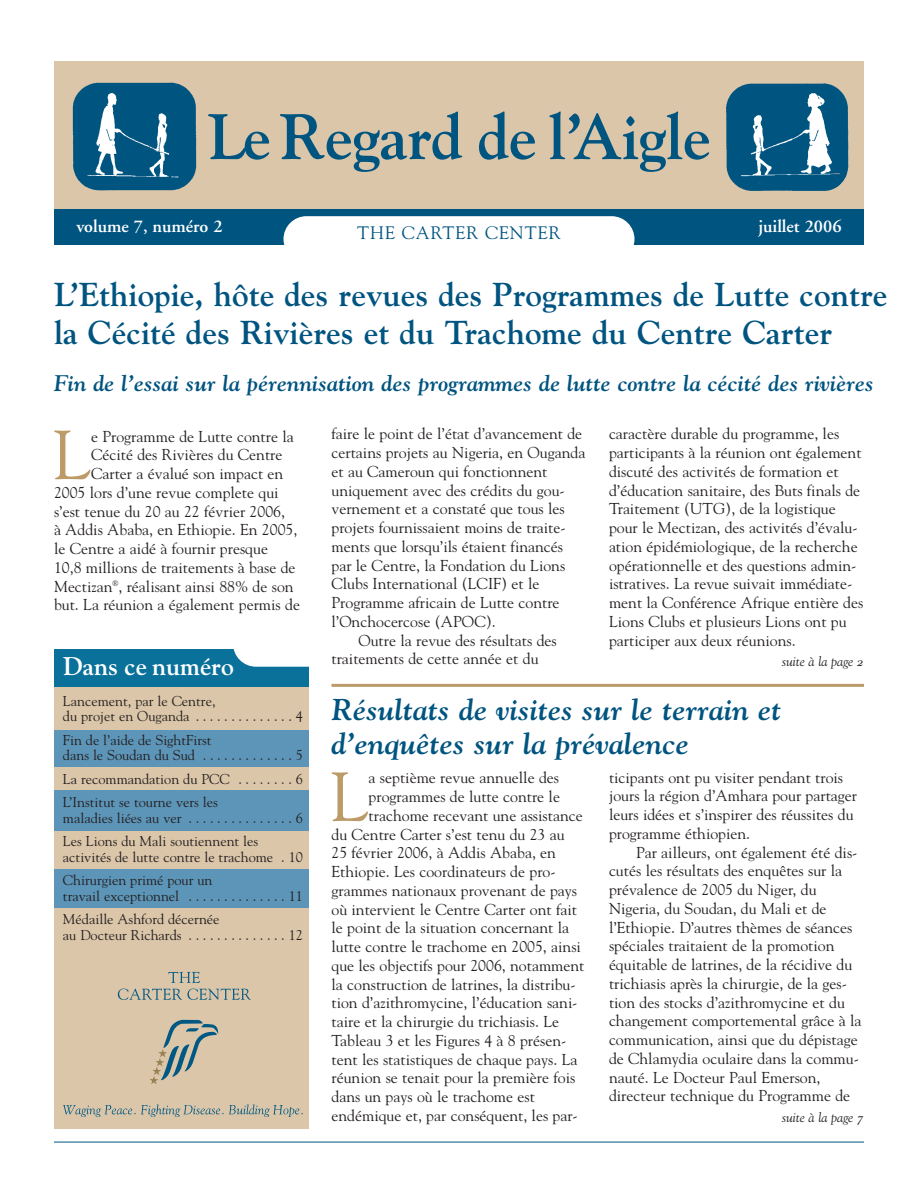
<style>
.page{position:relative;width:918px;height:1188px;background:#fff}
.page>*{position:absolute;margin:0;border:0;box-sizing:border-box;transform-origin:0 0}
.t1{font:69px "Goudy";color:#bc9b69}
.t2{font:63.75px "Goudy Bold Os F";letter-spacing:-.015em;color:#005480}
.t3{font:33px/37.5px "Goudy Bold Os F";color:#005480}
.t4{font:30px/34.5px "Goudy Bold Italic Os F";color:#005480}
.t5{font:25.5px "Goudy Bold Os F";letter-spacing:-.005em;color:#fff}
.t6{font:22.5px "Goudy Bold Italic Os F";color:#005480}
.t7{font:600 18px "Adobe Garamond";color:#fff}
.t8{font:18px "Goudy";letter-spacing:.05em;color:#005480}
.t9{font:15.75px/18.8px "Goudy";color:#231f20}
.t10{font:14.25px/23.2px "Goudy";color:#231f20}
.t11{font:13.5px "Goudy Italic Os F";color:#231f20}
</style>
<div class="page">
<hr style="left:54px;top:1142px;width:810px;height:1px;background:#005480">
<div style="left:54px;top:684px;width:255px;height:444px;background:#dbc6a9"></div>
<svg style="left:150px;top:1020px;width:68px;height:64px"></svg>
<svg style="left:118px;top:972px;width:133px;height:28px"></svg>
<svg style="left:63px;top:1104px;width:240px;height:13px"></svg>
<div style="left:54px;top:730px;width:255px;height:37px;background:#5d95b8"></div>
<div style="left:54px;top:649px;width:255px;height:37px;background:#09719a"></div>
<div style="left:233px;top:621px;width:120px;height:46px;background:#fff;border-radius:23px"></div>
<div style="left:54px;top:790px;width:255px;height:41px;background:#5d95b8"></div>
<div style="left:54px;top:870px;width:255px;height:38px;background:#5d95b8"></div>
<hr style="left:332px;top:684px;width:532px;height:3px;background:#bc9b69">
<div style="left:54px;top:62px;width:810px;height:156px;background:#dbc6a9"></div>
<div style="left:54px;top:209px;width:810px;height:36px;background:#005480"></div>
<div style="left:284px;top:216px;width:350px;height:46px;background:#fff;border-radius:23px"></div>
<img style="left:72px;top:82px;width:125px;height:109px">
<img style="left:726px;top:83px;width:123px;height:108px">
<h2 class="t2" style="left:208px;top:112px;width:505px">LeRegard de l’Aigle</h2>
<p class="t7" style="left:76px;top:219px;width:148px">volume 7, numéro 2</p>
<p class="t7" style="left:758px;top:219px;width:85px">juillet 2006</p>
<p class="t8" style="left:357px;top:222px;width:205px">THE CARTER CENTER</p>
<h3 class="t3" style="left:54px;top:279px;width:835px">L’Ethiopie, hôte des revues des Programmes de Lutte contre la Cécité des Rivières et du Trachome du Centre Carter</h3>
<h3 class="t6" style="left:54px;top:374px;width:822px">Fin de l’essai sur la pérennisation des programmes de lutte contre la cécité des rivières</h3>
<p class="t9" style="left:332px;top:425px;width:252px">faire le point de l’état d’avancement de</p>
<p class="t9" style="left:332px;top:443px;width:255px">certains projets au Nigeria, en Ouganda</p>
<p class="t9" style="left:332px;top:462px;width:217px">et au Cameroun qui fonctionnent</p>
<p class="t9" style="left:332px;top:481px;width:235px">uniquement avec des crédits du gou-</p>
<p class="t9" style="left:332px;top:500px;width:235px">vernement et a constaté que tous les</p>
<p class="t9" style="left:332px;top:518px;width:236px">projets fournissaient moins de traite-</p>
<p class="t9" style="left:332px;top:537px;width:233px">ments que lorsqu’ils étaient financés</p>
<p class="t9" style="left:332px;top:556px;width:235px">par le Centre, la Fondation du Lions</p>
<p class="t9" style="left:332px;top:575px;width:210px">Clubs International (LCIF) et le</p>
<p class="t9" style="left:332px;top:593px;width:230px">Programme africain de Lutte contre</p>
<p class="t9" style="left:332px;top:612px;width:166px">l’Onchocercose (APOC).</p>
<p class="t9" style="left:359px;top:631px;width:200px">Outre la revue des résultats des</p>
<p class="t9" style="left:332px;top:650px;width:209px">traitements de cette année et du</p>
<p class="t9" style="left:609px;top:425px;width:256px">caractère durable du programme, les participants à la réunion ont également discuté des activités de formation et d’éducation sanitaire, des Buts finals de Traitement (UTG), de la logistique pour le Mectizan, des activités d’évalu&shy;ation épidémiologique, de la recherche opérationnelle et des questions admin&shy;istratives. La revue suivait immédiate&shy;ment la Conférence Afrique entière des Lions Clubs et plusieurs Lions ont pu participer aux deux réunions.</p>
<h1 class="t1" style="left:53px;top:415px;width:40px">L</h1>
<p class="t9" style="left:91px;top:427px;width:204px">e Programme de Lutte contre la</p>
<p class="t9" style="left:91px;top:445px;width:193px">Cécité des Rivières du Centre</p>
<p class="t9" style="left:91px;top:464px;width:194px">Carter a évalué son impact en</p>
<p class="t9" style="left:54px;top:483px;width:226px">2005 lors d’une revue complete qui</p>
<p class="t9" style="left:54px;top:502px;width:233px">s’est tenue du 20 au 22 février 2006,</p>
<p class="t9" style="left:54px;top:520px;width:245px">à Addis Ababa, en Ethiopie. En 2005,</p>
<p class="t9" style="left:54px;top:539px;width:216px">le Centre a aidé à fournir presque</p>
<p class="t9" style="left:54px;top:558px;width:243px">10,8 millions de traitements à base de</p>
<p class="t9" style="left:54px;top:577px;width:241px">Mectizan<sup>®</sup>, réalisant ainsi 88% de son</p>
<p class="t9" style="left:54px;top:595px;width:247px">but. La réunion a également permis de</p>
<h3 class="t5" style="left:63px;top:656px;width:172px">Dans ce numéro</h3>
<p class="t11" style="left:782px;top:656px;width:84px">suite à la page 2</p>
<p class="t10" style="left:63px;top:693px;width:242px;line-height:15.8px">Lancement, par le Centre,<br>du projet en Ouganda . . . . . . . . . . . . . . 4</p>
<p class="t10" style="left:63px;top:732px;width:242px;line-height:15.8px">Fin de l’aide de SightFirst<br>dans le Soudan du Sud . . . . . . . . . . . . . 5</p>
<p class="t10" style="left:63px;top:767px;width:242px">La recommandation du PCC . . . . . . . . 6<br>L’Institut se tourne vers les</p>
<p class="t10" style="left:63px;top:806px;width:242px">maladies liées au ver . . . . . . . . . . . . . . . 6<br>Les Lions du Mali soutiennent les</p>
<p class="t10" style="left:63px;top:845px;width:242px">activités de lutte contre le trachome . 10<br>Chirurgien primé pour un</p>
<p class="t10" style="left:63px;top:884px;width:242px">travail exceptionnel . . . . . . . . . . . . . . 11<br>Médaille Ashford décernée</p>
<p class="t10" style="left:63px;top:923px;width:242px">au Docteur Richards . . . . . . . . . . . . . . 12</p>
<h3 class="t4" style="left:332px;top:695px;width:452px">Résultats de visites sur le terrain et d’enquêtes sur la prévalence</h3>
<h1 class="t1" style="left:330px;top:757px;width:40px">L</h1>
<p class="t9" style="left:369px;top:769px;width:192px">a septième revue annuelle des</p>
<p class="t9" style="left:369px;top:787px;width:193px">programmes de lutte contre le</p>
<p class="t9" style="left:369px;top:806px;width:216px">trachome recevant une assistance</p>
<p class="t9" style="left:332px;top:825px;width:235px">du Centre Carter s’est tenu du 23 au</p>
<p class="t9" style="left:332px;top:844px;width:226px">25 février 2006, à Addis Ababa, en</p>
<p class="t9" style="left:332px;top:862px;width:226px">Ethiopie. Les coordinateurs de pro-</p>
<p class="t9" style="left:332px;top:881px;width:247px">grammes nationaux provenant de pays</p>
<p class="t9" style="left:332px;top:900px;width:247px">où intervient le Centre Carter ont fait</p>
<p class="t9" style="left:332px;top:919px;width:239px">le point de la situation concernant la</p>
<p class="t9" style="left:332px;top:937px;width:251px">lutte contre le trachome en 2005, ainsi</p>
<p class="t9" style="left:332px;top:956px;width:255px">que les objectifs pour 2006, notamment</p>
<p class="t9" style="left:332px;top:975px;width:246px">la construction de latrines, la distribu-</p>
<p class="t9" style="left:332px;top:994px;width:248px">tion d’azithromycine, l’éducation sani-</p>
<p class="t9" style="left:332px;top:1012px;width:229px">taire et la chirurgie du trichiasis. Le</p>
<p class="t9" style="left:332px;top:1031px;width:236px">Tableau 3 et les Figures 4 à 8 présen-</p>
<p class="t9" style="left:332px;top:1050px;width:247px">tent les statistiques de chaque pays. La</p>
<p class="t9" style="left:332px;top:1069px;width:245px">réunion se tenait pour la première fois</p>
<p class="t9" style="left:332px;top:1087px;width:205px">dans un pays où le trachome est</p>
<p class="t9" style="left:332px;top:1106px;width:248px">endémique et, par conséquent, les par-</p>
<p class="t9" style="left:609px;top:768px;width:250px">ticipants ont pu visiter pendant trois jours la région d’Amhara pour partager leurs idées et s’inspirer des réussites du programme éthiopien.</p>
<p class="t9" style="left:609px;top:843px;width:254px;text-indent:27px">Par ailleurs, ont également été dis&shy;cutés les résultats des enquêtes sur la prévalence de 2005 du Niger, du Nigeria, du Soudan, du Mali et de l’Ethiopie. D’autres thèmes de séances spéciales traitaient de la promotion équitable de latrines, de la récidive du trichiasis après la chirurgie, de la ges&shy;tion des stocks d’azithromycine et du changement comportemental grâce à la communication, ainsi que du dépistage de Chlamydia oculaire dans la commu&shy;nauté. Le Docteur Paul Emerson, directeur technique du Programme de</p>
<p class="t11" style="left:782px;top:1112px;width:84px">suite à la page 7</p>
</div>
